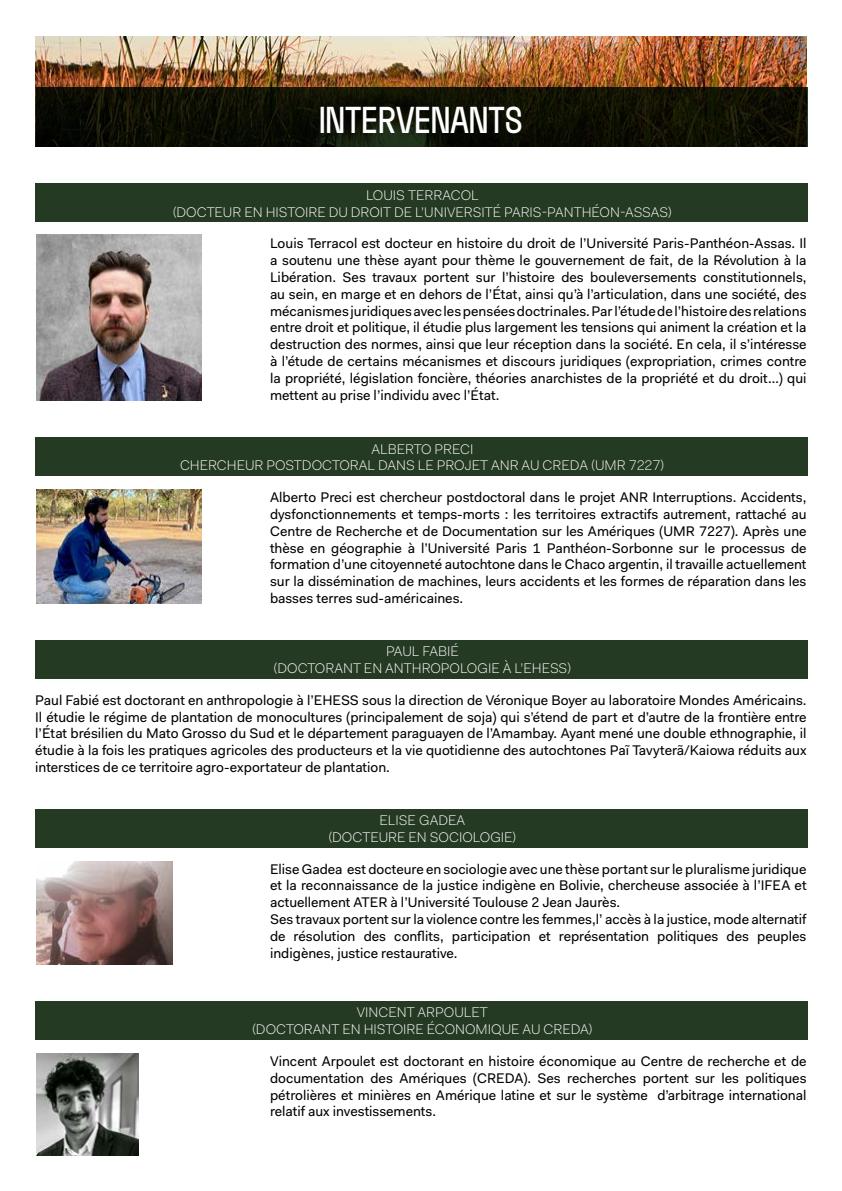
<style>
.page{position:relative;width:842px;height:1191px;background:#fff}
.page>*{position:absolute;margin:0;border:0;box-sizing:border-box;transform-origin:0 0}
.t1{font:48px "Heliuum";color:#fff}
.t2{font:14px/16.8px "Fakt Pro";color:#000;text-align:justify}
.t3{font:300 14px/16.8px "Fakt Pro";color:#fff;text-align:center}
</style>
<div class="page">
<img style="left:35px;top:36px;width:771px;height:111px">
<svg style="left:36px;top:87px;width:771px;height:60px;fill:#0e0f03"></svg>
<div style="left:35px;top:640px;width:772px;height:38px;background:#253a22"></div>
<div style="left:35px;top:183px;width:772px;height:39px;background:#253a22"></div>
<img style="left:36px;top:234px;width:166px;height:166px">
<div style="left:35px;top:437px;width:772px;height:39px;background:#253a22"></div>
<img style="left:36px;top:490px;width:165px;height:113px">
<div style="left:35px;top:809px;width:772px;height:38px;background:#253a22"></div>
<img style="left:36px;top:862px;width:136px;height:102px">
<div style="left:35px;top:1001px;width:772px;height:38px;background:#253a22"></div>
<img style="left:36px;top:1053px;width:102px;height:102px">
<h1 class="t1" style="left:319px;top:76px;width:205px">INTERVENANTS</h1>
<p class="t3" style="left:172px;top:186px;width:502px">LOUIS TERRACOL<br>(DOCTEUR EN HISTOIRE DU DROIT DE L’UNIVERSITÉ PARIS-PANTHÉON-ASSAS)</p>
<p class="t2" style="left:270px;top:235px;width:538px">Louis Terracol est docteur en histoire du droit de l’Université Paris-Panthéon-Assas. Il a soutenu une thèse ayant pour thème le gouvernement de fait, de la Révolution à la Libération. Ses travaux portent sur l’histoire des bouleversements constitutionnels, au sein, en marge et en dehors de l’État, ainsi qu’à l’articulation, dans une société, des mécanismes juridiques avec les pensées doctrinales. Par l’étude de l’histoire des relations entre droit et politique, il étudie plus largement les tensions qui animent la création et la destruction des normes, ainsi que leur réception dans la société. En cela, il s’intéresse à l’étude de certains mécanismes et discours juridiques (expropriation, crimes contre la propriété, législation foncière, théories anarchistes de la propriété et du droit…) qui mettent au prise l’individu avec l’État.</p>
<p class="t3" style="left:180px;top:440px;width:486px">ALBERTO PRECI<br>CHERCHEUR POSTDOCTORAL DANS LE PROJET ANR AU CREDA (UMR 7227)</p>
<p class="t2" style="left:270px;top:489px;width:538px">Alberto Preci est chercheur postdoctoral dans le projet ANR Interruptions. Accidents, dysfonctionnements et temps-morts : les territoires extractifs autrement, rattaché au Centre de Recherche et de Documentation sur les Amériques (UMR 7227). Après une thèse en géographie à l’Université Paris 1 Panthéon-Sorbonne sur le processus de formation d’une citoyenneté autochtone dans le Chaco argentin, il travaille actuellement sur la dissémination de machines, leurs accidents et les formes de réparation dans les basses terres sud-américaines.</p>
<p class="t3" style="left:273px;top:643px;width:300px">PAUL FABIÉ<br>(DOCTORANT EN ANTHROPOLOGIE À L’EHESS)</p>
<p class="t2" style="left:35px;top:691px;width:773px">Paul Fabié est doctorant en anthropologie à l’EHESS sous la direction de Véronique Boyer au laboratoire Mondes Américains.<br>Il étudie le régime de plantation de monocultures (principalement de soja) qui s’étend de part et d’autre de la frontière entre l’État brésilien du Mato Grosso du Sud et le département paraguayen de l’Amambay. Ayant mené une double ethnographie, il étudie à la fois les pratiques agricoles des producteurs et la vie quotidienne des autochtones Paĩ Tavyterã/Kaiowa réduits aux interstices de ce territoire agro-exportateur de plantation.</p>
<p class="t3" style="left:328px;top:811px;width:190px">ELISE GADEA<br>(DOCTEURE EN SOCIOLOGIE)</p>
<p class="t2" style="left:270px;top:860px;width:538px;text-align:left">Elise Gadea est docteure en sociologie avec une thèse portant sur le pluralisme juridique et la reconnaissance de la justice indigène en Bolivie, chercheuse associée à l’IFEA et actuellement ATER à l’Université Toulouse 2 Jean Jaurès.<br>Ses travaux portent sur la violence contre les femmes,l’ accès à la justice, mode alternatif de résolution des conflits, participation et représentation politiques des peuples indigènes, justice restaurative.</p>
<p class="t3" style="left:252px;top:1004px;width:343px">VINCENT ARPOULET<br>(DOCTORANT EN HISTOIRE ÉCONOMIQUE AU CREDA)</p>
<p class="t2" style="left:270px;top:1052px;width:538px">Vincent Arpoulet est doctorant en histoire économique au Centre de recherche et de documentation des Amériques (CREDA). Ses recherches portent sur les politiques pétrolières et minières en Amérique latine et sur le système d’arbitrage international relatif aux investissements.</p>
</div>
